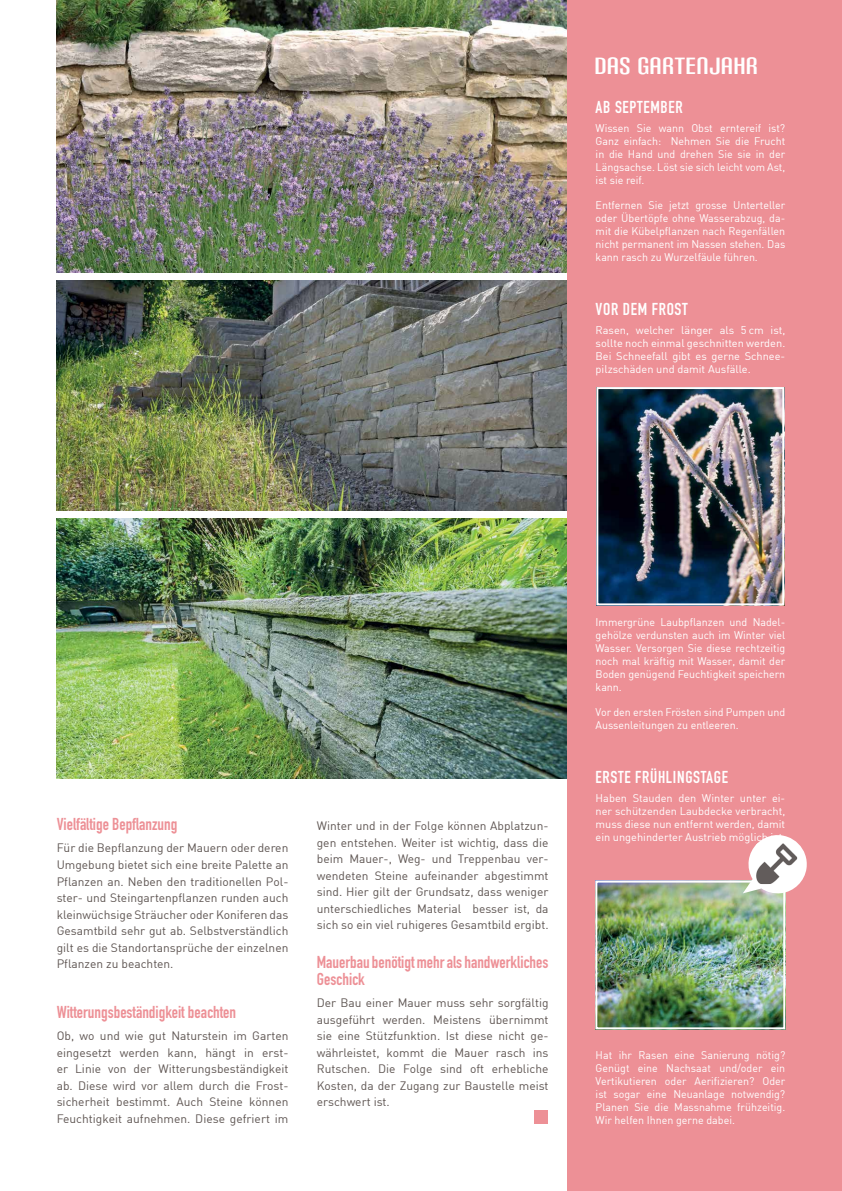
<style>
.page{position:relative;width:842px;height:1191px;background:#fff}
.page>*{position:absolute;margin:0;border:0;box-sizing:border-box;transform-origin:0 0}
.t1{font:700 23px "Carbon Rg";letter-spacing:.04em;color:#fff}
.t2{font:700 17px/16.5px "DIN Condensed";color:#ed9096}
.t3{font:700 17px "DIN Condensed";letter-spacing:.04em;color:#fff}
.t4{font:12px/16.5px "DIN";color:#5f5653;text-align:justify}
.t5{font:11px/13px "DIN";color:#fff;text-align:justify}
</style>
<div class="page">
<img style="left:57px;top:280px;width:510px;height:230px">
<img style="left:57px;top:519px;width:510px;height:259px">
<img style="left:57px;top:0;width:510px;height:272px">
<div style="left:567px;top:0;width:275px;height:1191px;background:#ed9096"></div>
<img style="left:599px;top:390px;width:182px;height:212px">
<div style="left:596px;top:387px;width:188px;height:218px;border:2px solid #fff"></div>
<img style="left:598px;top:883px;width:184px;height:143px">
<div style="left:595px;top:880px;width:190px;height:149px;border:2px solid #fff"></div>
<svg style="left:743px;top:835px;width:64px;height:59px"></svg>
<img style="left:756px;top:843px;width:41px;height:41px">
<div style="left:534px;top:1110px;width:14px;height:13px;background:#ed9096"></div>
<h1 class="t1" style="left:595px;top:53px;width:165px">DAS GARTENJAHR</h1>
<h2 class="t3" style="left:596px;top:96px;width:89px">AB SEPTEMBER</h2>
<p class="t5" style="left:596px;top:121px;width:191px">Wissen Sie wann Obst erntereif ist?<br>Ganz einfach: Nehmen Sie die Frucht in die Hand und drehen Sie sie in der Längsachse. Löst sie sich leicht vom Ast, ist sie reif.</p>
<p class="t5" style="left:596px;top:198px;width:191px">Entfernen Sie jetzt grosse Unterteller oder Übertöpfe ohne Wasserabzug, da&shy;mit die Kübelpflanzen nach Regenfällen nicht permanent im Nassen stehen. Das kann rasch zu Wurzelfäule führen.</p>
<h2 class="t3" style="left:596px;top:298px;width:94px">VOR DEM FROST</h2>
<p class="t5" style="left:596px;top:323px;width:191px">Rasen, welcher länger als 5 cm ist, sollte noch einmal geschnitten werden.<br>Bei Schneefall gibt es gerne Schnee&shy;pilzschäden und damit Ausfälle.</p>
<h2 class="t2" style="left:57px;top:816px;width:122px">Vielfältige Bepflanzung</h2>
<p class="t4" style="left:57px;top:839px;width:233px">Für die Bepflanzung der Mauern oder deren Umgebung bietet sich eine breite Palette an Pflanzen an. Neben den traditionellen Pol&shy;ster- und Steingartenpflanzen runden auch kleinwüchsige Sträucher oder Koniferen das Gesamtbild sehr gut ab. Selbstverständlich gilt es die Standortansprüche der einzelnen Pflanzen zu beachten.</p>
<h2 class="t2" style="left:57px;top:1003px;width:181px">Witterungsbeständigkeit beachten</h2>
<p class="t4" style="left:57px;top:1027px;width:233px">Ob, wo und wie gut Naturstein im Garten eingesetzt werden kann, hängt in erst&shy;er Linie von der Witterungsbeständigkeit ab. Diese wird vor allem durch die Frost&shy;sicherheit bestimmt. Auch Steine können Feuchtigkeit aufnehmen. Diese gefriert im</p>
<p class="t4" style="left:317px;top:817px;width:233px">Winter und in der Folge können Abplatzun&shy;gen entstehen. Weiter ist wichtig, dass die beim Mauer-, Weg- und Treppenbau ver&shy;wendeten Steine aufeinander abgestimmt sind. Hier gilt der Grundsatz, dass weniger unterschiedliches Material besser ist, da sich so ein viel ruhigeres Gesamtbild ergibt.</p>
<h2 class="t2" style="left:317px;top:954px;width:233px">Mauerbau benötigt mehr als handwerkliches<br>Geschick</h2>
<p class="t4" style="left:317px;top:994px;width:233px">Der Bau einer Mauer muss sehr sorgfältig ausgeführt werden. Meistens übernimmt sie eine Stützfunktion. Ist diese nicht ge&shy;währleistet, kommt die Mauer rasch ins Rutschen. Die Folge sind oft erhebliche Kosten, da der Zugang zur Baustelle meist erschwert ist.</p>
<p class="t5" style="left:596px;top:615px;width:191px">Immergrüne Laubpflanzen und Nadel&shy;gehölze verdunsten auch im Winter viel Wasser. Versorgen Sie diese rechtzeitig noch mal kräftig mit Wasser, damit der Boden genügend Feuchtigkeit speichern kann.</p>
<p class="t5" style="left:596px;top:705px;width:191px">Vor den ersten Frösten sind Pumpen und<br>Aussenleitungen zu entleeren.</p>
<h2 class="t3" style="left:596px;top:765px;width:134px">ERSTE FRÜHLINGSTAGE</h2>
<p class="t5" style="left:596px;top:791px;width:191px">Haben Stauden den Winter unter ei&shy;ner schützenden Laubdecke verbracht, muss diese nun entfernt werden, damit ein ungehinderter Austrieb möglich ist.</p>
<p class="t5" style="left:596px;top:1048px;width:191px">Hat ihr Rasen eine Sanierung nötig?<br>Genügt eine Nachsaat und/oder ein Vertikutieren oder Aerifizieren? Oder ist sogar eine Neuanlage notwendig?<br>Planen Sie die Massnahme frühzeitig.<br>Wir helfen Ihnen gerne dabei.</p>
</div>
